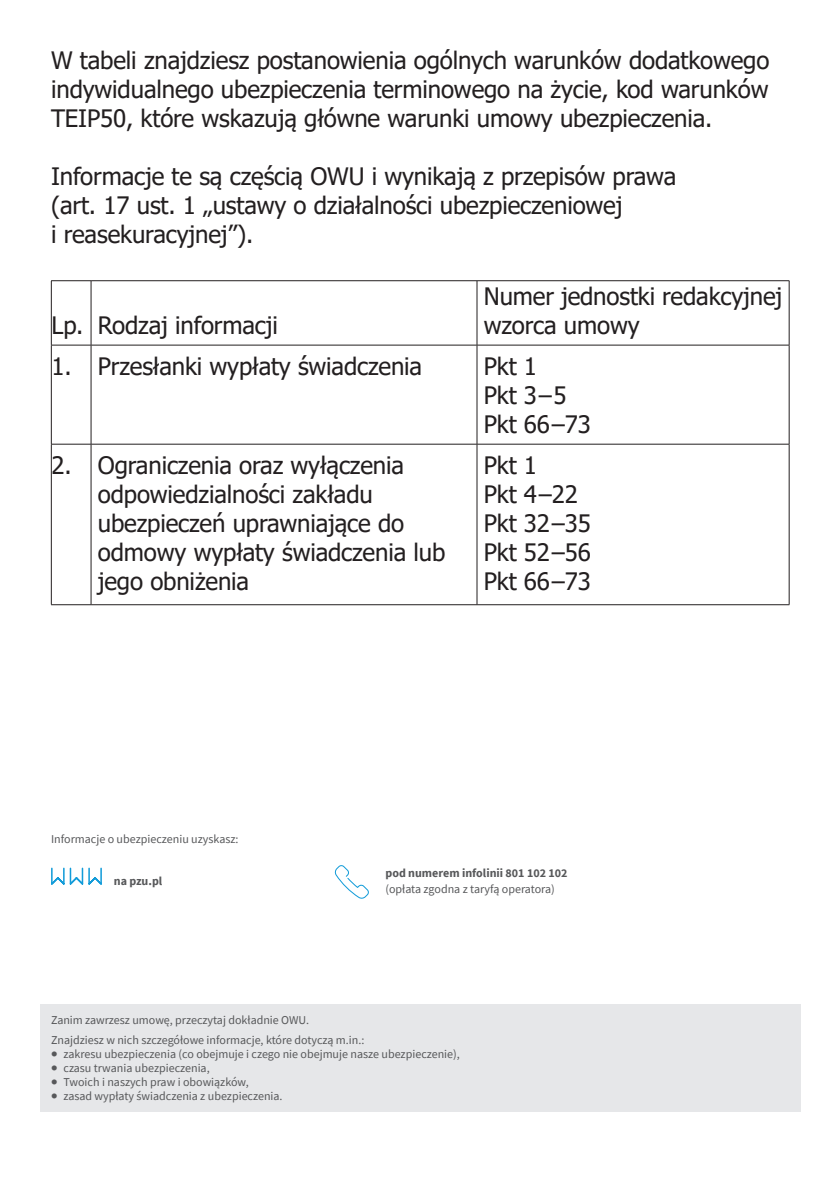
<style>
.page{position:relative;width:840px;height:1191px;background:#fff}
.page>*{position:absolute;margin:0;border:0;box-sizing:border-box;transform-origin:0 0}
.t1{font:24px/29px "Tahoma";letter-spacing:-.005em;color:#231f20}
.t2{font:12px/19.6px "Source Sans Pro";color:#57585a}
.t3{font:700 12px "Source Sans Pro";color:#57585a}
</style>
<div class="page">
<hr style="left:51px;top:280px;width:40px;height:1px;background:#231f20">
<hr style="left:51px;top:281px;width:1px;height:64px;background:#231f20">
<hr style="left:91px;top:280px;width:385px;height:1px;background:#231f20">
<hr style="left:91px;top:281px;width:1px;height:64px;background:#231f20">
<hr style="left:476px;top:280px;width:313px;height:1px;background:#231f20">
<hr style="left:476px;top:281px;width:1px;height:64px;background:#231f20">
<hr style="left:788px;top:281px;width:1px;height:64px;background:#231f20">
<hr style="left:51px;top:345px;width:40px;height:1px;background:#231f20">
<hr style="left:51px;top:345px;width:1px;height:99px;background:#231f20">
<hr style="left:91px;top:345px;width:385px;height:1px;background:#231f20">
<hr style="left:91px;top:345px;width:1px;height:99px;background:#231f20">
<hr style="left:476px;top:345px;width:313px;height:1px;background:#231f20">
<hr style="left:476px;top:345px;width:1px;height:99px;background:#231f20">
<hr style="left:788px;top:345px;width:1px;height:99px;background:#231f20">
<hr style="left:51px;top:444px;width:40px;height:1px;background:#231f20">
<hr style="left:51px;top:444px;width:1px;height:160px;background:#231f20">
<hr style="left:91px;top:444px;width:385px;height:1px;background:#231f20">
<hr style="left:91px;top:444px;width:1px;height:160px;background:#231f20">
<hr style="left:476px;top:444px;width:313px;height:1px;background:#231f20">
<hr style="left:476px;top:444px;width:1px;height:160px;background:#231f20">
<hr style="left:788px;top:444px;width:1px;height:160px;background:#231f20">
<hr style="left:51px;top:604px;width:40px;height:1px;background:#231f20">
<hr style="left:91px;top:604px;width:385px;height:1px;background:#231f20">
<hr style="left:476px;top:604px;width:313px;height:1px;background:#231f20">
<div style="left:40px;top:1004px;width:759px;height:107px;background:#e6e7e9"></div>
<svg style="left:51px;top:867px;width:51px;height:18px"></svg>
<svg style="left:334px;top:865px;width:35px;height:34px"></svg>
<p class="t1" style="left:51px;top:47px;width:719px;text-align:justify">W tabeli znajdziesz postanowienia ogólnych warunków dodatkowego indywidualnego ubezpieczenia terminowego na życie, kod warunków TEIP50, które wskazują główne warunki umowy ubezpieczenia.</p>
<p class="t1" style="left:51px;top:163px;width:626px">Informacje te są częścią OWU i wynikają z przepisów prawa (art. 17 ust. 1 „ustawy o działalności ubezpieczeniowej<br>i reasekuracyjnej”).</p>
<p class="t1" style="left:52px;top:312px;width:228px">Lp. Rodzaj informacji</p>
<p class="t1" style="left:483px;top:283px;width:300px">Numer jednostki redakcyjnej wzorca umowy</p>
<p class="t1" style="left:52px;top:353px;width:372px">1. Przesłanki wypłaty świadczenia</p>
<p class="t1" style="left:483px;top:353px;width:108px">Pkt 1<br>Pkt 3 – 5<br>Pkt 66 –73</p>
<p class="t1" style="left:98px;top:452px;width:349px;text-indent:-46px">2. Ograniczenia oraz wyłączenia odpowiedzialności zakładu ubezpieczeń uprawniające do odmowy wypłaty świadczenia lub jego obniżenia</p>
<p class="t1" style="left:483px;top:452px;width:108px">Pkt 1<br>Pkt 4 –22<br>Pkt 32 –35<br>Pkt 52 –56<br>Pkt 66 –73</p>
<p class="t2" style="left:51px;top:829px;width:189px">Informacje o ubezpieczeniu uzyskasz:</p>
<p class="t3" style="left:114px;top:872px;width:50px">na pzu.pl</p>
<p class="t3" style="left:385px;top:864px;width:183px">pod numerem infolinii 801 102 102</p>
<p class="t2" style="left:385px;top:879px;width:171px">(opłata zgodna z taryfą operatora)</p>
<p class="t2" style="left:51px;top:1010px;width:314px">Zanim zawrzesz umowę, przeczytaj dokładnie OWU.<br>Znajdziesz w nich szczegółowe informacje, które dotyczą m.in.:</p>
<p class="t2" style="left:51px;top:1044px;width:410px">• zakresu ubezpieczenia (co obejmuje i czego nie obejmuje nasze ubezpieczenie),</p>
<p class="t2" style="left:51px;top:1058px;width:160px">• czasu trwania ubezpieczenia,</p>
<p class="t2" style="left:51px;top:1072px;width:199px">• Twoich i naszych praw i obowiązków,</p>
<p class="t2" style="left:51px;top:1086px;width:233px">• zasad wypłaty świadczenia z ubezpieczenia.</p>
</div>
